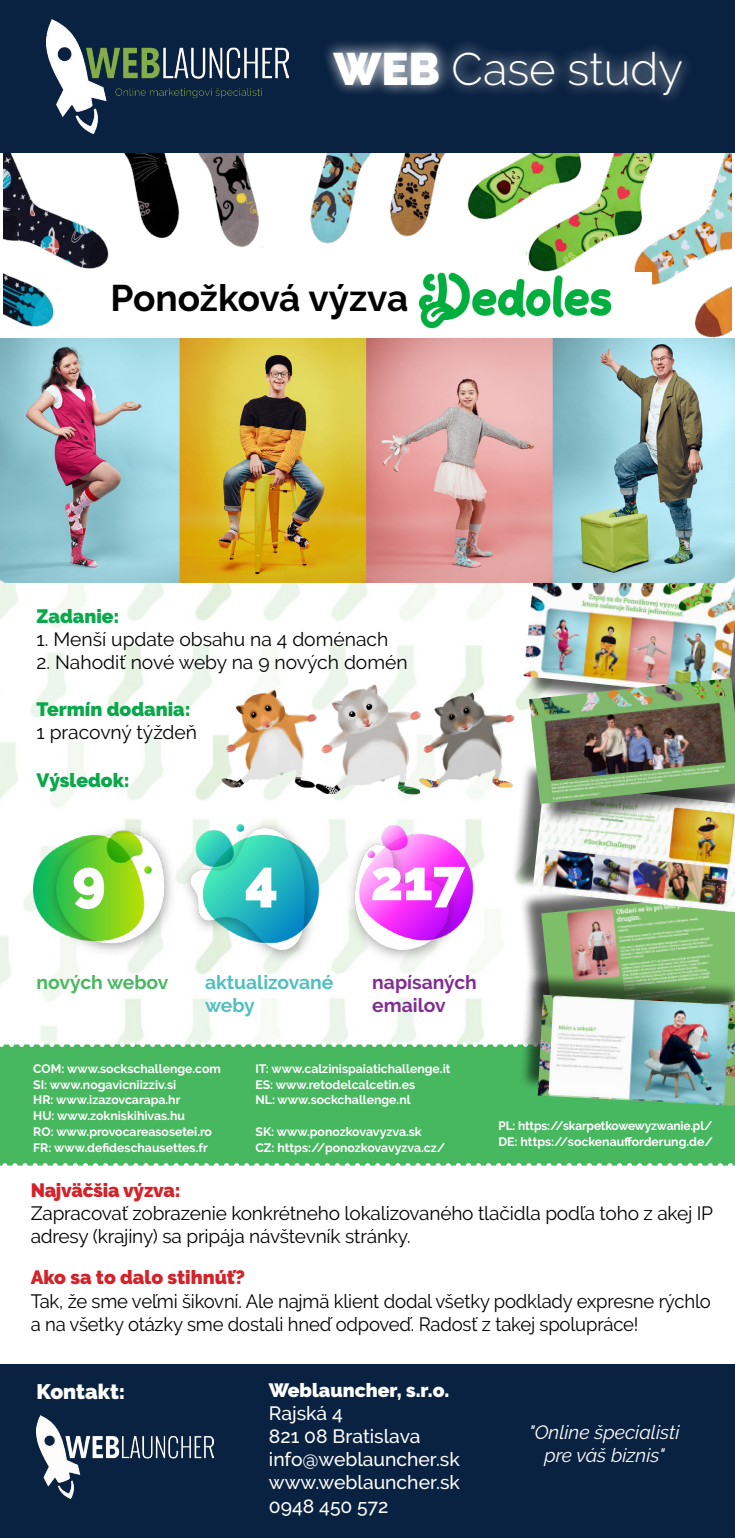
<style>
.page{position:relative;width:735px;height:1538px;background:#fff}
.page>*{position:absolute;margin:0;border:0;box-sizing:border-box;transform-origin:0 0}
.t1{font:900 57.05px "Raleway";color:#fff;scale:.96 1}
.t2{font:900 57.05px "Raleway";color:#fff}
.t3{font:300 45.5px "Raleway";color:#fff}
.t4{font:700 36.93px "Raleway";letter-spacing:-.005em;color:#000}
.t5{font:900 21px "Raleway";color:#fff}
.t6{font:19.25px/23.1px "Raleway";letter-spacing:-.01em;color:#000}
.t7{font:19.25px/23.1px "Raleway";letter-spacing:-.01em;color:#000;scale:.96 1}
.t8{font:500 19.25px/23.1px "Raleway";color:#fff}
.t9{font:900 19.25px "Raleway";letter-spacing:-.01em;color:#d2232a}
.t10{font:italic 19.25px/23.1px "Raleway";color:#fff;text-align:center}
.t11{font:900 19.25px "Raleway";color:#0aa74b}
.t12{font:900 19.25px "Raleway";color:#fff}
.t13{font:700 19.25px/23.1px "Raleway";color:#7f2e91}
.t14{font:700 19.25px/23.1px "Raleway";color:#50bfc0}
.t15{font:700 19.25px "Raleway";color:#48b860}
.t16{font:700 12.25px/15.8px "Raleway";color:#fff}
.s1{font-weight:900}
</style>
<div class="page">
<img style="left:0;top:583px;width:502px;height:459px">
<div style="left:0;top:1047px;width:734px;height:116px;background:#48b860"></div>
<svg style="left:0;top:1163px;width:735px;height:3px"></svg>
<svg style="left:0;top:1042px;width:735px;height:5px"></svg>
<div style="left:519px;top:872px;width:215px;height:146px;background:#000;opacity:.6"></div>
<img style="left:541px;top:912px;width:193px;height:60px">
<img style="left:3px;top:153px;width:728px;height:185px">
<div style="left:0;top:0;width:734px;height:153px;background:#0a2241"></div>
<div style="left:321px;top:38px;width:372px;height:69px;background:#fff;opacity:.98"></div>
<img style="left:47px;top:20px;width:241px;height:114px">
<div style="left:0;top:1364px;width:734px;height:174px;background:#0a2241"></div>
<img style="left:37px;top:1415px;width:177px;height:84px">
<div style="left:419px;top:273px;width:232px;height:55px;background:#fff"></div>
<img style="left:419px;top:273px;width:191px;height:55px">
<img style="left:33px;top:814px;width:455px;height:157px">
<img style="left:527px;top:583px;width:207px;height:95px">
<div style="left:511px;top:762px;width:223px;height:147px;background:#000;opacity:.6"></div>
<img style="left:532px;top:825px;width:202px;height:87px">
<div style="left:518px;top:972px;width:216px;height:129px;background:#000;opacity:.6"></div>
<img style="left:537px;top:995px;width:197px;height:111px">
<div style="left:532px;top:681px;width:202px;height:144px;background:#000;opacity:.6"></div>
<img style="left:547px;top:678px;width:187px;height:126px">
<img style="left:0;top:338px;width:734px;height:245px">
<img style="left:220px;top:644px;width:327px;height:177px">
<h2 class="t3" style="left:333px;top:42px;width:351px"><span class="s1">WEB</span> Case study</h2>
<h3 class="t4" style="left:110px;top:276px;width:299px">Ponožková výzva</h3>
<h3 class="t11" style="left:37px;top:605px;width:84px">Zadanie:</h3>
<h3 class="t6" style="left:37px;top:628px;width:353px">1. Menší update obsahu na 4 doménach</h3>
<h3 class="t6" style="left:37px;top:651px;width:372px">2. Nahodiť nové weby na 9 nových domén</h3>
<h3 class="t11" style="left:37px;top:698px;width:155px">Termín dodania:</h3>
<h3 class="t6" style="left:37px;top:720px;width:162px">1 pracovný týždeň</h3>
<h3 class="t11" style="left:37px;top:769px;width:95px">Výsledok:</h3>
<h1 class="t2" style="left:72px;top:847px;width:35px">9</h1>
<h1 class="t2" style="left:245px;top:847px;width:35px">4</h1>
<h1 class="t1" style="left:370px;top:847px;width:100px">217</h1>
<h3 class="t14" style="left:205px;top:971px;width:130px">aktualizované weby</h3>
<h3 class="t15" style="left:37px;top:971px;width:133px">nových webov</h3>
<h3 class="t13" style="left:372px;top:971px;width:106px">napísaných emailov</h3>
<p class="t16" style="left:33px;top:1061px;width:189px">COM: www.sockschallenge.com<br>SI: www.nogavicniizziv.si<br>HR: www.izazovcarapa.hr<br>HU: www.zokniskihivas.hu<br>RO: www.provocareasosetei.ro<br>FR: www.defideschausettes.fr</p>
<p class="t16" style="left:255px;top:1061px;width:196px">IT: www.calzinispaiatichallenge.it<br>ES: www.retodelcalcetin.es<br>NL: www.sockchallenge.nl</p>
<p class="t16" style="left:255px;top:1124px;width:191px">SK: www.ponozkovavyzva.sk<br>CZ: https://ponozkovavyzva.cz/</p>
<p class="t16" style="left:498px;top:1118px;width:216px">PL: https://skarpetkowewyzwanie.pl/<br>DE: https://sockenaufforderung.de/</p>
<h3 class="t9" style="left:31px;top:1179px;width:151px">Najväčšia výzva:</h3>
<h3 class="t6" style="left:31px;top:1201px;width:683px">Zapracovať zobrazenie konkrétneho lokalizovaného tlačidla podľa toho z akej IP adresy (krajiny) sa pripája návštevník stránky.</h3>
<h3 class="t9" style="left:31px;top:1266px;width:216px">Ako sa to dalo stihnúť?</h3>
<h3 class="t7" style="left:31px;top:1289px;width:709px">Tak, že sme veľmi šikovní. Ale najmä klient dodal všetky podklady expresne rýchlo a na všetky otázky sme dostali hneď odpoveď. Radosť z takej spolupráce!</h3>
<h3 class="t5" style="left:37px;top:1379px;width:90px">Kontakt:</h3>
<h3 class="t12" style="left:269px;top:1379px;width:182px">Weblauncher, s.r.o.</h3>
<h3 class="t8" style="left:269px;top:1402px;width:192px">Rajská 4<br>821 08 Bratislava info@weblauncher.sk www.weblauncher.sk<br>0948 450 572</h3>
<h3 class="t10" style="left:529px;top:1420px;width:152px">"Online špecialisti pre váš biznis"</h3>
</div>
